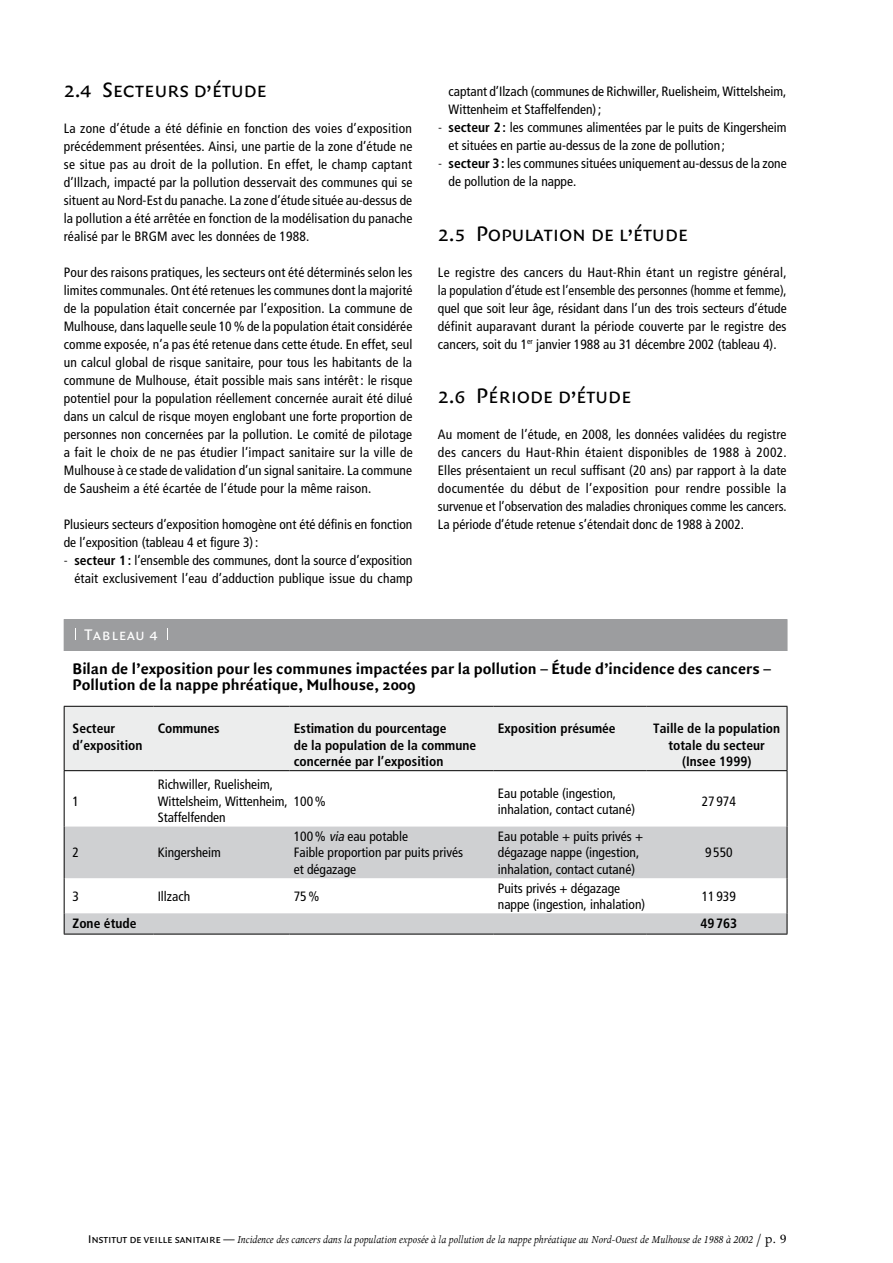
<style>
.page{position:relative;width:893px;height:1263px;background:#fff}
.page>*{position:absolute;margin:0;border:0;box-sizing:border-box;transform-origin:0 0}
.t1{font:22.5px "Quadraat Sans Caps";color:#000}
.t2{font:700 16.5px/16.5px "Quadraat Sans";color:#000}
.t3{font:16.5px "Quadraat Sans Caps";letter-spacing:.045em;color:#fff}
.t4{font:condensed 13.5px/18px "Frutiger LT Std";color:#000}
.t5{font:700 condensed 13.5px/16.5px "Frutiger LT Std";color:#000}
.t6{font:italic 12px "Apollo";color:#000;scale:.85 1}
.s1{font-weight:300}
.s2{font-weight:700}
.s3{font-style:italic}
.s4{font-family:"Quadraat Sans Caps";font-style:normal}
.s5{font-style:normal;font-size:14.25px}
</style>
<div class="page">
<div style="left:64px;top:619px;width:723px;height:32px;background:#9c9d9f"></div>
<div style="left:65px;top:707px;width:722px;height:63px;background:#eceded"></div>
<svg style="left:65px;top:771px;width:722px;height:55px"></svg>
<svg style="left:65px;top:826px;width:722px;height:108px;fill:#cfd0d2"></svg>
<hr style="left:787px;top:619px;width:1px;height:32px;background:#9c9d9f">
<hr style="left:64px;top:706px;width:89px;height:1px;background:#000">
<hr style="left:64px;top:707px;width:1px;height:63px;background:#000">
<hr style="left:153px;top:706px;width:137px;height:1px;background:#000">
<hr style="left:290px;top:706px;width:204px;height:1px;background:#000">
<hr style="left:494px;top:706px;width:153px;height:1px;background:#000">
<hr style="left:647px;top:706px;width:140px;height:1px;background:#000">
<hr style="left:787px;top:707px;width:1px;height:63px;background:#000">
<hr style="left:64px;top:770px;width:89px;height:1px;background:#000">
<hr style="left:64px;top:771px;width:1px;height:55px;background:#000">
<hr style="left:153px;top:770px;width:137px;height:1px;background:#000">
<hr style="left:290px;top:770px;width:204px;height:1px;background:#000">
<hr style="left:494px;top:770px;width:153px;height:1px;background:#000">
<hr style="left:647px;top:770px;width:140px;height:1px;background:#000">
<hr style="left:787px;top:771px;width:1px;height:55px;background:#000">
<hr style="left:64px;top:826px;width:1px;height:52px;background:#000">
<svg style="left:64px;top:913px;width:1px;height:21px"></svg>
<hr style="left:64px;top:934px;width:89px;height:1px;background:#000">
<hr style="left:153px;top:934px;width:137px;height:1px;background:#000">
<hr style="left:290px;top:934px;width:204px;height:1px;background:#000">
<hr style="left:494px;top:934px;width:153px;height:1px;background:#000">
<svg style="left:787px;top:913px;width:1px;height:21px"></svg>
<hr style="left:647px;top:934px;width:140px;height:1px;background:#000">
<hr style="left:64px;top:878px;width:1px;height:35px;background:#000">
<hr style="left:787px;top:826px;width:1px;height:52px;background:#000">
<hr style="left:787px;top:878px;width:1px;height:35px;background:#000">
<h1 class="t1" style="left:64px;top:76px;width:205px">2.4 Secteurs d’étude</h1>
<p class="t4" style="left:64px;top:119px;width:350px;text-align:justify">La zone d’étude a été définie en fonction des voies d’exposition précédemment présentées. Ainsi, une partie de la zone d’étude ne se situe pas au droit de la pollution. En effet, le champ captant d’Illzach, impacté par la pollution desservait des communes qui se situent au Nord-Est du panache. La zone d’étude située au-dessus de la pollution a été arrêtée en fonction de la modélisation du panache réalisé par le BRGM avec les données de 1988.</p>
<p class="t4" style="left:64px;top:263px;width:350px;text-align:justify">Pour des raisons pratiques, les secteurs ont été déterminés selon les limites communales. Ont été retenues les communes dont la majorité de la population était concernée par l’exposition. La commune de Mulhouse, dans laquelle seule 10 % de la population était considérée comme exposée, n’a pas été retenue dans cette étude. En effet, seul un calcul global de risque sanitaire, pour tous les habitants de la commune de Mulhouse, était possible mais sans intérêt: le risque potentiel pour la population réellement concernée aurait été dilué dans un calcul de risque moyen englobant une forte proportion de personnes non concernées par la pollution. Le comité de pilotage a fait le choix de ne pas étudier l’impact sanitaire sur la ville de Mulhouse à ce stade de validation d’un signal sanitaire. La commune de Sausheim a été écartée de l’étude pour la même raison.</p>
<p class="t4" style="left:64px;top:515px;width:350px">Plusieurs secteurs d’exposition homogène ont été définis en fonction de l’exposition (tableau 4 et figure 3) :</p>
<p class="t4" style="left:64px;top:551px;width:350px;text-align:right"><span class="s1">-</span> <span class="s2">secteur 1:</span> l’ensemble des communes, dont la source d’exposition était exclusivement l’eau d’adduction publique issue du champ</p>
<p class="t4" style="left:449px;top:83px;width:339px">captant d’Ilzach (communes de Richwiller, Ruelisheim, Wittelsheim,<br>Wittenheim et Staffelfenden) ;</p>
<p class="t4" style="left:449px;top:119px;width:339px;text-indent:-11px"><span class="s1">-</span> <span class="s2">secteur 2:</span> les communes alimentées par le puits de Kingersheim et situées en partie au-dessus de la zone de pollution ;</p>
<p class="t4" style="left:449px;top:155px;width:339px;text-indent:-11px"><span class="s1">-</span> <span class="s2">secteur 3:</span> les communes situées uniquement au-dessus de la zone de pollution de la nappe.</p>
<h1 class="t1" style="left:438px;top:220px;width:252px">2.5 Population de l’étude</h1>
<p class="t4" style="left:438px;top:263px;width:350px;text-align:justify">Le registre des cancers du Haut-Rhin étant un registre général, la population d’étude est l’ensemble des personnes (homme et femme), quel que soit leur âge, résidant dans l’un des trois secteurs d’étude définit auparavant durant la période couverte par le registre des cancers, soit du 1<sup>er</sup> janvier 1988 au 31 décembre 2002 (tableau 4).</p>
<h1 class="t1" style="left:438px;top:382px;width:195px">2.6 Période d’étude</h1>
<p class="t4" style="left:438px;top:425px;width:350px;text-align:justify">Au moment de l’étude, en 2008, les données validées du registre des cancers du Haut-Rhin étaient disponibles de 1988 à 2002.<br>Elles présentaient un recul suffisant (20 ans) par rapport à la date documentée du début de l’exposition pour rendre possible la survenue et l’observation des maladies chroniques comme les cancers.<br>La période d’étude retenue s’étendait donc de 1988 à 2002.</p>
<p class="t3" style="left:85px;top:625px;width:75px">Tableau 4</p>
<p class="t2" style="left:73px;top:660px;width:700px">Bilan de l’exposition pour les communes impactées par la pollution – Étude d’incidence des cancers –<br>Pollution de la nappe phréatique, Mulhouse, 2009</p>
<p class="t5" style="left:73px;top:720px;width:71px">Secteur d’exposition</p>
<p class="t5" style="left:158px;top:720px;width:64px">Communes</p>
<p class="t5" style="left:294px;top:720px;width:184px">Estimation du pourcentage<br>de la population de la commune concernée par l’exposition</p>
<p class="t5" style="left:498px;top:720px;width:119px">Exposition présumée</p>
<p class="t5" style="left:653px;top:720px;width:128px;text-align:center">Taille de la population totale du secteur (Insee 1999)</p>
<p class="t4" style="left:73px;top:792px;width:8px">1</p>
<p class="t4" style="left:158px;top:776px;width:170px;line-height:16.5px">Richwiller, Ruelisheim,<br>Wittelsheim, Wittenheim, 100 %<br>Staffelfenden</p>
<p class="t4" style="left:498px;top:785px;width:139px;line-height:16.5px">Eau potable (ingestion, inhalation, contact cutané)</p>
<p class="t4" style="left:702px;top:792px;width:36px">27 974</p>
<p class="t4" style="left:73px;top:844px;width:8px">2</p>
<p class="t4" style="left:158px;top:844px;width:65px">Kingersheim</p>
<p class="t4" style="left:294px;top:828px;width:171px;line-height:16.5px">100 % <span class="s3">via</span> eau potable<br>Faible proportion par puits privés et dégazage</p>
<p class="t4" style="left:498px;top:828px;width:147px;line-height:16.5px">Eau potable + puits privés + dégazage nappe (ingestion, inhalation, contact cutané)</p>
<p class="t4" style="left:705px;top:844px;width:29px">9 550</p>
<p class="t4" style="left:73px;top:887px;width:8px">3</p>
<p class="t4" style="left:158px;top:887px;width:34px">Illzach</p>
<p class="t4" style="left:294px;top:887px;width:27px">75 %</p>
<p class="t4" style="left:498px;top:880px;width:149px;line-height:16.5px">Puits privés + dégazage nappe (ingestion, inhalation)</p>
<p class="t4" style="left:702px;top:887px;width:36px">11 939</p>
<p class="t5" style="left:73px;top:915px;width:65px">Zone étude</p>
<p class="t5" style="left:700px;top:915px;width:38px">49763</p>
<p class="t6" style="left:88px;top:1233px;width:823px"><span class="s4">Institut de veille sanitaire —</span> Incidence des cancers dans la population exposée à la pollution de la nappe phréatique au Nord-Ouest de Mulhouse de 1988 à 2002 <span class="s5">/ p. 9</span></p>
</div>
